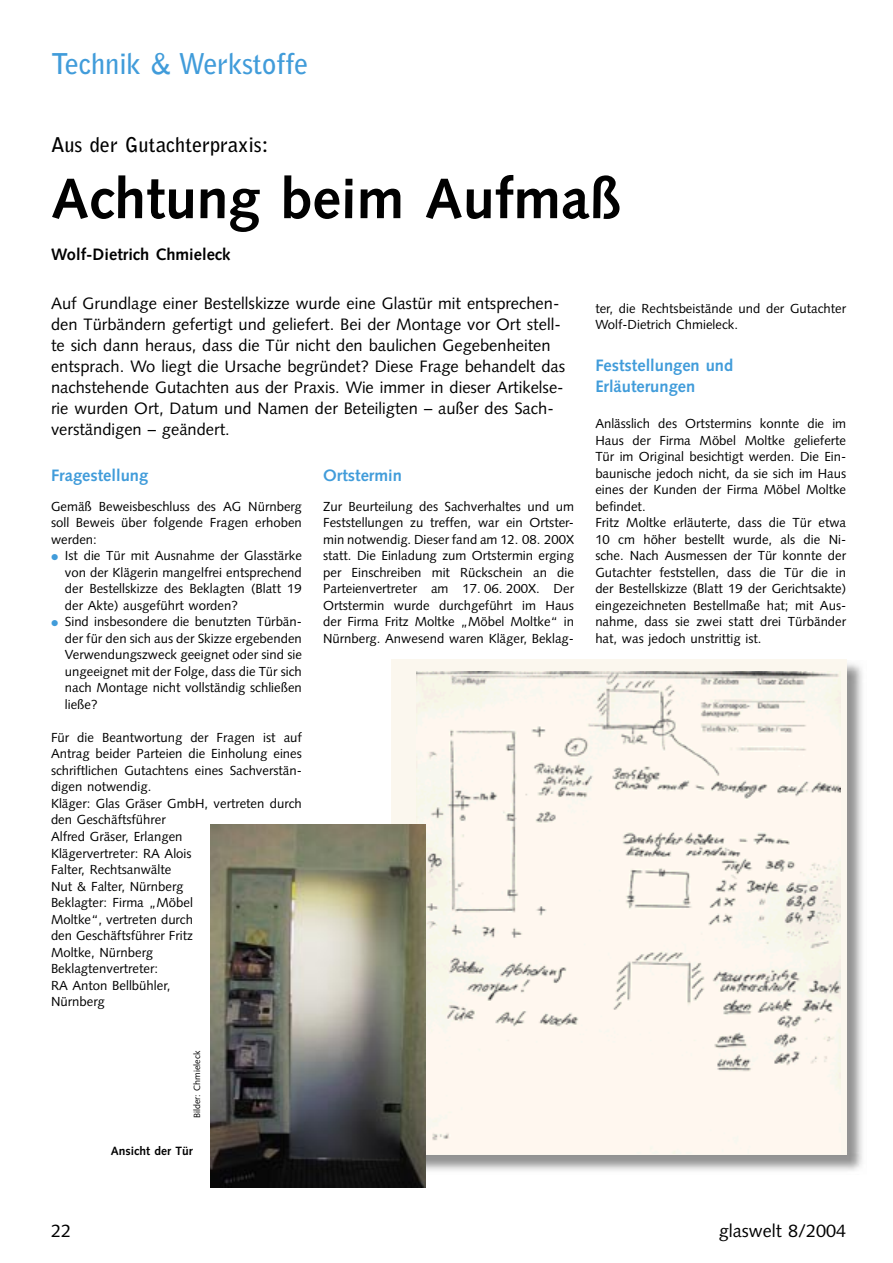
<style>
.page{position:relative;width:893px;height:1263px;background:#fff}
.page>*{position:absolute;margin:0;border:0;box-sizing:border-box;transform-origin:0 0}
.t1{font:700 57px "Syntax";color:#010101}
.t2{font:700 28.5px "Bell Gothic";letter-spacing:-.01em;color:#419cda}
.t3{font:700 20.25px "Bell Gothic";color:#010101}
.t4{font:18px "Syntax";color:#010101}
.t5{font:16.5px/21px "Syntax";color:#010101}
.t6{font:700 16.5px/21px "Syntax";color:#419cda}
.t7{font:700 16.5px "Syntax";color:#010101}
.t8{font:13.2px/16.5px "Syntax";color:#010101}
.t9{font:700 12px "Syntax";color:#010101}
.t10{font:9px "Syntax";color:#010101}
</style>
<div class="page">
<img style="left:425px;top:661px;width:438px;height:513px">
<div style="left:391px;top:659px;width:455px;height:495px;background:#fbf7ee"></div>
<img style="left:417px;top:671px;width:424px;height:483px">
<img style="left:210px;top:824px;width:215px;height:363px">
<h2 class="t2" style="left:51px;top:46px;width:259px">Technik &amp; Werkstoffe</h2>
<h3 class="t3" style="left:51px;top:133px;width:219px">Aus der Gutachterpraxis:</h3>
<h1 class="t1" style="left:51px;top:166px;width:572px">Achtung beim Aufmaß</h1>
<p class="t7" style="left:51px;top:245px;width:181px">Wolf-Dietrich Chmieleck</p>
<p class="t5" style="left:51px;top:293px;width:516px">Auf Grundlage einer Bestellskizze wurde eine Glastür mit entsprechen&shy;den Türbändern gefertigt und geliefert. Bei der Montage vor Ort stell&shy;te sich dann heraus, dass die Tür nicht den baulichen Gegebenheiten entsprach. Wo liegt die Ursache begründet? Diese Frage behandelt das nachstehende Gutachten aus der Praxis. Wie immer in dieser Artikelse&shy;rie wurden Ort, Datum und Namen der Beteiligten – außer des Sach&shy;verständigen – geändert.</p>
<p class="t6" style="left:51px;top:465px;width:99px">Fragestellung</p>
<p class="t8" style="left:51px;top:498px;width:252px;text-align:justify">Gemäß Beweisbeschluss des AG Nürnberg soll Beweis über folgende Fragen erhoben werden:</p>
<p class="t8" style="left:65px;top:548px;width:239px">Ist die Tür mit Ausnahme der Glasstärke von der Klägerin mangelfrei entsprechend der Bestellskizze des Beklagten (Blatt 19 der Akte) ausgeführt worden?<br>Sind insbesondere die benutzten Türbän&shy;der für den sich aus der Skizze ergebenden Verwendungszweck geeignet oder sind sie ungeeignet mit der Folge, dass die Tür sich nach Montage nicht vollständig schließen ließe?</p>
<p class="t8" style="left:51px;top:729px;width:252px">Für die Beantwortung der Fragen ist auf<br>Antrag beider Parteien die Einholung eines schriftlichen Gutachtens eines Sachverstän&shy;digen notwendig.<br>Kläger: Glas Gräser GmbH, vertreten durch den Geschäftsführer<br>Alfred Gräser, Erlangen<br>Klägervertreter: RA Alois<br>Falter, Rechtsanwälte<br>Nut &amp; Falter, Nürnberg<br>Beklagter: Firma „Möbel<br>Moltke“, vertreten durch<br>den Geschäftsführer Fritz<br>Moltke, Nürnberg<br>Beklagtenvertreter:<br>RA Anton Bellbühler,<br>Nürnberg</p>
<p class="t10" style="left:192px;top:1118px;width:69px;rotate:-90deg">Bilder: Chmieleck</p>
<p class="t9" style="left:111px;top:1143px;width:83px">Ansicht der Tür</p>
<p class="t6" style="left:323px;top:465px;width:80px">Ortstermin</p>
<p class="t8" style="left:323px;top:498px;width:252px;text-align:justify">Zur Beurteilung des Sachverhaltes und um Feststellungen zu treffen, war ein Ortster&shy;min notwendig. Dieser fand am 12. 08. 200X statt. Die Einladung zum Ortstermin erging per Einschreiben mit Rückschein an die Parteienvertreter am 17. 06. 200X. Der Ortstermin wurde durchgeführt im Haus der Firma Fritz Moltke „Möbel Moltke“ in Nürnberg. Anwesend waren Kläger, Beklag-</p>
<p class="t8" style="left:595px;top:300px;width:252px">ter, die Rechtsbeistände und der Gutachter<br>Wolf-Dietrich Chmieleck.</p>
<p class="t6" style="left:595px;top:355px;width:139px">Feststellungen und<br>Erläuterungen</p>
<p class="t8" style="left:595px;top:416px;width:252px">Anlässlich des Ortstermins konnte die im Haus der Firma Möbel Moltke gelieferte Tür im Original besichtigt werden. Die Ein&shy;baunische jedoch nicht, da sie sich im Haus eines der Kunden der Firma Möbel Moltke befindet.<br>Fritz Moltke erläuterte, dass die Tür etwa 10 cm höher bestellt wurde, als die Ni&shy;sche. Nach Ausmessen der Tür konnte der Gutachter feststellen, dass die Tür die in der Bestellskizze (Blatt 19 der Gerichtsakte) eingezeichneten Bestellmaße hat; mit Aus&shy;nahme, dass sie zwei statt drei Türbänder hat, was jedoch unstrittig ist.</p>
<h3 class="t4" style="left:51px;top:1220px;width:22px">22</h3>
<h3 class="t4" style="left:719px;top:1220px;width:129px">glaswelt 8/2004</h3>
</div>
